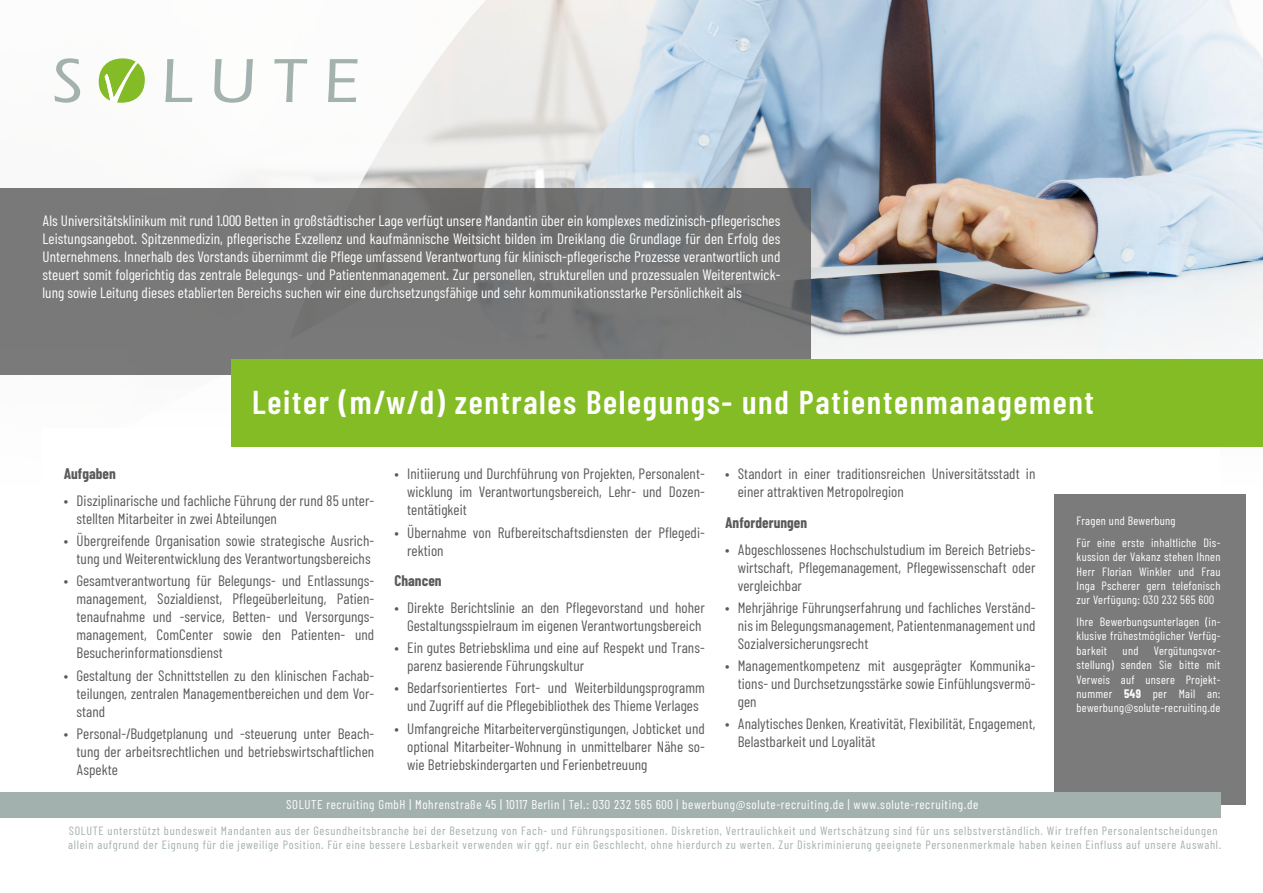
<style>
.page{position:relative;width:1263px;height:893px;background:#fff}
.page>*{position:absolute;margin:0;border:0;box-sizing:border-box;transform-origin:0 0}
.t1{font:600 33px "Barlow Condensed";letter-spacing:.05em;color:#fff}
.t2{font:15px/18px "Barlow Condensed";letter-spacing:.005em;color:#5a5a5a;text-align:justify}
.t3{font:15px/18px "Barlow Condensed";letter-spacing:.005em;color:#fff;text-align:justify}
.t4{font:700 15px "Barlow Condensed";letter-spacing:.005em;color:#5a5a5a}
.t5{font:12.75px "Barlow Condensed";letter-spacing:.05em;color:#fff}
.t6{font:12px/14.4px "Barlow Condensed";letter-spacing:.06em;color:#a3b1ae}
.t7{font:12px/14.4px "Barlow Condensed";letter-spacing:.025em;color:#fff;text-align:justify}
.s1{font-weight:700}
</style>
<div class="page">
<img style="left:486px;top:0;width:776px;height:235px">
<svg style="left:0;top:0;width:486px;height:189px"></svg>
<img style="left:231px;top:235px;width:1032px;height:583px">
<div style="left:43px;top:428px;width:1177px;height:465px;background:#fff"></div>
<div style="left:0;top:189px;width:810px;height:186px;background:#787878"></div>
<div style="left:1054px;top:494px;width:192px;height:311px;background:#7b7b7b"></div>
<div style="left:232px;top:359px;width:1031px;height:87px;background:#84bc26"></div>
<div style="left:0;top:792px;width:1220px;height:26px;background:#a3b1ae"></div>
<svg style="left:165px;top:59px;width:193px;height:44px"></svg>
<svg style="left:99px;top:58px;width:46px;height:45px"></svg>
<svg style="left:55px;top:58px;width:25px;height:45px"></svg>
<p class="t3" style="left:43px;top:211px;width:739px">Als Universitätsklinikum mit rund 1.000 Betten in großstädtischer Lage verfügt unsere Mandantin über ein komplexes medizinisch-pflegerisches Leistungsangebot. Spitzenmedizin, pflegerische Exzellenz und kaufmännische Weitsicht bilden im Dreiklang die Grundlage für den Erfolg des Unternehmens. Innerhalb des Vorstands übernimmt die Pflege umfassend Verantwortung für klinisch-pflegerische Prozesse verantwortlich und steuert somit folgerichtig das zentrale Belegungs- und Patientenmanagement. Zur personellen, strukturellen und prozessualen Weiterentwick&shy;lung sowie Leitung dieses etablierten Bereichs suchen wir eine durchsetzungsfähige und sehr kommunikationsstarke Persönlichkeit als</p>
<h1 class="t1" style="left:252px;top:381px;width:843px">Leiter (m/w/d) zentrales Belegungs- und Patientenmanagement</h1>
<p class="t4" style="left:64px;top:465px;width:54px">Aufgaben</p>
<p class="t2" style="left:77px;top:491px;width:299px;text-indent:-13px">• Disziplinarische und fachliche Führung der rund 85 unter&shy;stellten Mitarbeiter in zwei Abteilungen</p>
<p class="t2" style="left:64px;top:531px;width:312px;text-align:right">• Übergreifende Organisation sowie strategische Ausrich&shy;tung und Weiterentwicklung des Verantwortungsbereichs</p>
<p class="t2" style="left:77px;top:572px;width:299px;text-indent:-13px">• Gesamtverantwortung für Belegungs- und Entlassungs&shy;management, Sozialdienst, Pflegeüberleitung, Patien&shy;tenaufnahme und -service, Betten- und Versorgungs&shy;management, ComCenter sowie den Patienten- und Besucherinformationsdienst</p>
<p class="t2" style="left:77px;top:666px;width:299px;text-indent:-13px">• Gestaltung der Schnittstellen zu den klinischen Fachab&shy;teilungen, zentralen Managementbereichen und dem Vor&shy;stand</p>
<p class="t2" style="left:77px;top:724px;width:299px;text-indent:-13px">• Personal-/Budgetplanung und -steuerung unter Beach&shy;tung der arbeitsrechtlichen und betriebswirtschaftlichen Aspekte</p>
<p class="t2" style="left:407px;top:464px;width:299px;text-indent:-13px">• Initiierung und Durchführung von Projekten, Personalent&shy;wicklung im Verantwortungsbereich, Lehr- und Dozen&shy;tentätigkeit</p>
<p class="t2" style="left:407px;top:523px;width:299px;text-indent:-13px">• Übernahme von Rufbereitschaftsdiensten der Pflegedi&shy;rektion</p>
<p class="t4" style="left:394px;top:572px;width:49px">Chancen</p>
<p class="t2" style="left:394px;top:598px;width:312px;text-align:right">• Direkte Berichtslinie an den Pflegevorstand und hoher<br>Gestaltungsspielraum im eigenen Verantwortungsbereich</p>
<p class="t2" style="left:407px;top:638px;width:299px;text-indent:-13px">• Ein gutes Betriebsklima und eine auf Respekt und Trans&shy;parenz basierende Führungskultur</p>
<p class="t2" style="left:394px;top:678px;width:312px;text-align:center">• Bedarfsorientiertes Fort- und Weiterbildungsprogramm und Zugriff auf die Pflegebibliothek des Thieme Verlages</p>
<p class="t2" style="left:407px;top:719px;width:299px;text-indent:-13px">• Umfangreiche Mitarbeitervergünstigungen, Jobticket und optional Mitarbeiter-Wohnung in unmittelbarer Nähe so&shy;wie Betriebskindergarten und Ferienbetreuung</p>
<p class="t2" style="left:738px;top:464px;width:299px;text-indent:-13px">• Standort in einer traditionsreichen Universitätsstadt in einer attraktiven Metropolregion</p>
<p class="t4" style="left:725px;top:513px;width:84px">Anforderungen</p>
<p class="t2" style="left:738px;top:540px;width:299px;text-indent:-13px">• Abgeschlossenes Hochschulstudium im Bereich Betriebs&shy;wirtschaft, Pflegemanagement, Pflegewissenschaft oder vergleichbar</p>
<p class="t2" style="left:738px;top:598px;width:299px;text-indent:-13px">• Mehrjährige Führungserfahrung und fachliches Verständ&shy;nis im Belegungsmanagement, Patientenmanagement und Sozialversicherungsrecht</p>
<p class="t2" style="left:738px;top:656px;width:299px;text-indent:-13px">• Managementkompetenz mit ausgeprägter Kommunika&shy;tions- und Durchsetzungsstärke sowie Einfühlungsvermö&shy;gen</p>
<p class="t2" style="left:738px;top:714px;width:299px;text-indent:-13px">• Analytisches Denken, Kreativität, Flexibilität, Engagement,<br>Belastbarkeit und Loyalität</p>
<p class="t5" style="left:286px;top:797px;width:693px">SOLUTE recruiting GmbH | Mohrenstraße 45 | 10117 Berlin | Tel.: 030 232 565 600 | bewerbung@solute-recruiting.de | www.solute-recruiting.de</p>
<p class="t7" style="left:1076px;top:510px;width:145px;line-height:21.6px">Fragen und Bewerbung<br>Für eine erste inhaltliche Dis-</p>
<p class="t7" style="left:1076px;top:549px;width:145px">kussion der Vakanz stehen Ihnen Herr Florian Winkler und Frau Inga Pscherer gern telefonisch zur Verfügung: 030 232 565 600</p>
<p class="t7" style="left:1076px;top:614px;width:145px">Ihre Bewerbungsunterlagen (in&shy;klusive frühestmöglicher Verfüg&shy;barkeit</p>
<p class="t7" style="left:1076px;top:643px;width:145px;text-indent:77px">Vergütungsvor&shy;stellung) senden Sie bitte mit Verweis auf unsere Projekt&shy;nummer <span class="s1">549</span> per Mail an: bewerbung@solute-recruiting.de</p>
<p class="t7" style="left:1123px;top:643px;width:17px">und</p>
<p class="t6" style="left:68px;top:823px;width:1154px">SOLUTE unterstützt bundesweit Mandanten aus der Gesundheitsbranche bei der Besetzung von Fach- und Führungspositionen. Diskretion, Vertraulichkeit und Wertschätzung sind für uns selbstverständlich. Wir treffen Personalentscheidungen allein aufgrund der Eignung für die jeweilige Position. Für eine bessere Lesbarkeit verwenden wir ggf. nur ein Geschlecht, ohne hierdurch zu werten. Zur Diskriminierung geeignete Personenmerkmale haben keinen Einfluss auf unsere Auswahl.</p>
</div>
